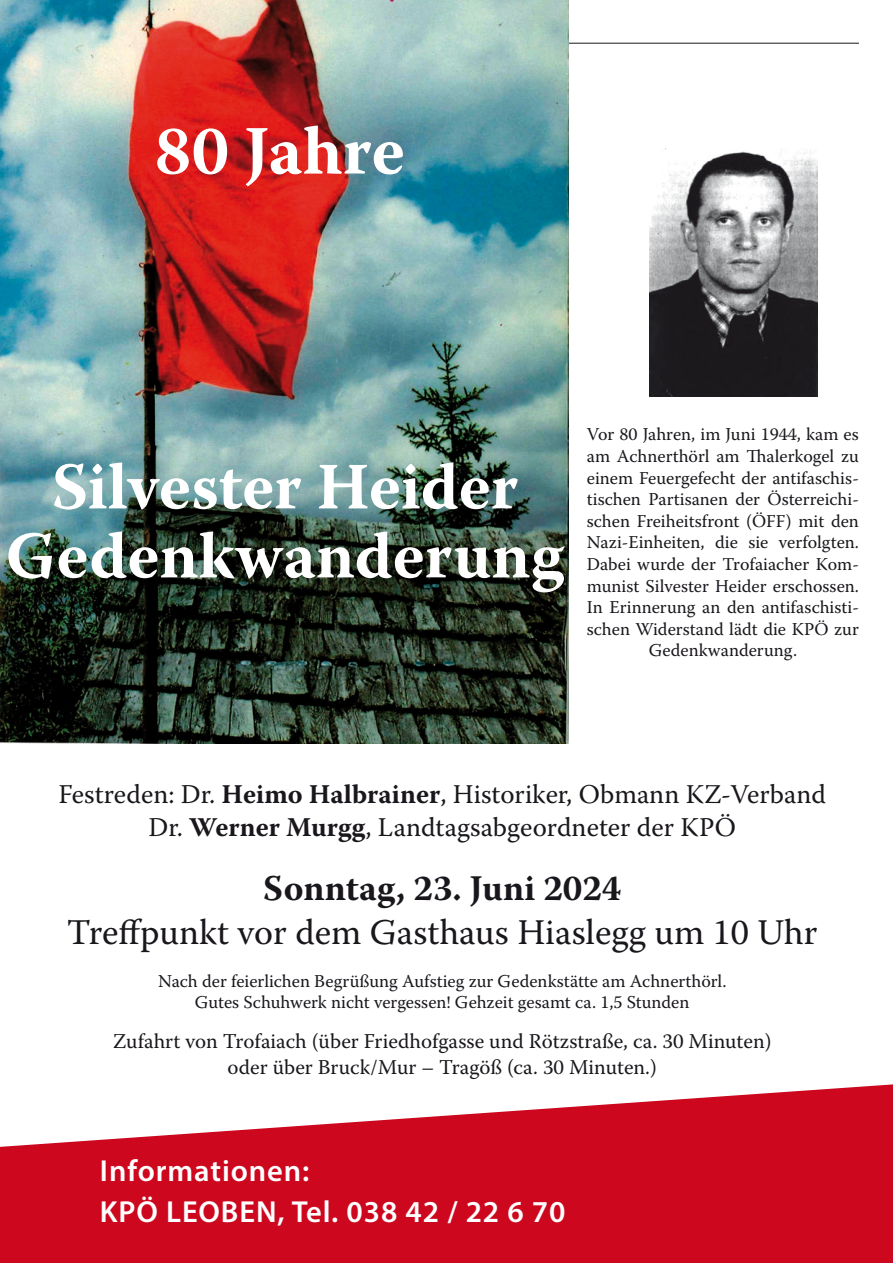
<style>
.page{position:relative;width:893px;height:1263px;background:#fff}
.page>*{position:absolute;margin:0;border:0;box-sizing:border-box;transform-origin:0 0}
.t1{font:700 69px "Warnock Pro";color:#fff}
.t2{font:700 66px/69px "Warnock Pro";color:#fff;text-align:center}
.t3{font:36px "Warnock Pro";color:#1a171c}
.t4{font:700 36px "Warnock Pro";color:#1a171c}
.t5{font:600 30.45px "Myriad Pro";letter-spacing:.03em;color:#fff}
.t6{font:27px "Warnock Pro";color:#1a171c}
.t7{font:21px "Warnock Pro";color:#1a171c}
.t8{font:18px/21.6px "Warnock Pro";color:#1a171c;text-align:center}
.s1{font-weight:700}
</style>
<div class="page">
<hr style="left:269px;top:43px;width:590px;height:1px;background:#1a171c">
<img style="left:0;top:0;width:569px;height:743px">
<img style="left:649px;top:148px;width:168px;height:248px">
<svg style="left:0;top:1084px;width:893px;height:179px;fill:#cd071e"></svg>
<p class="t1" style="left:154px;top:109px;width:252px">80 Jahre</p>
<p class="t2" style="left:6px;top:451px;width:560px">Silvester Heider<br>Gedenkwanderung</p>
<p class="t8" style="left:587px;top:423px;width:274px">Vor 80 Jahren, im Juni 1944, kam es am Achnerthörl am Thalerkogel zu einem Feuergefecht der antifaschis&shy;tischen Partisanen der Österreichi&shy;schen Freiheitsfront (ÖFF) mit den Nazi-Einheiten, die sie verfolgten.<br>Dabei wurde der Trofaiacher Kom&shy;munist Silvester Heider erschossen.<br>In Erinnerung an den antifaschisti&shy;schen Widerstand lädt die KPÖ zur Gedenkwanderung.</p>
<p class="t6" style="left:58px;top:778px;width:769px">Festreden: Dr. <span class="s1">Heimo Halbrainer</span>, Historiker, Obmann KZ-Verband</p>
<p class="t6" style="left:148px;top:810px;width:589px">Dr. <span class="s1">Werner Murgg</span>, Landtagsabgeordneter der KPÖ</p>
<p class="t4" style="left:263px;top:867px;width:360px">Sonntag, 23. Juni 2024</p>
<p class="t3" style="left:67px;top:910px;width:752px">Treffpunkt vor dem Gasthaus Hiaslegg um 10 Uhr</p>
<p class="t8" style="left:158px;top:970px;width:570px">Nach der feierlichen Begrüßung Aufstieg zur Gedenkstätte am Achnerthörl.</p>
<p class="t8" style="left:195px;top:991px;width:496px">Gutes Schuhwerk nicht vergessen! Gehzeit gesamt ca. 1,5 Stunden</p>
<p class="t7" style="left:113px;top:1029px;width:660px">Zufahrt von Trofaiach (über Friedhofgasse und Rötzstraße, ca. 30 Minuten)</p>
<p class="t7" style="left:228px;top:1054px;width:431px">oder über Bruck/Mur – Tragöß (ca. 30 Minuten.)</p>
<p class="t5" style="left:100px;top:1151px;width:211px">Informationen:</p>
<p class="t5" style="left:100px;top:1192px;width:467px">KPÖ LEOBEN, Tel. 038 42 / 22 6 70</p>
</div>
